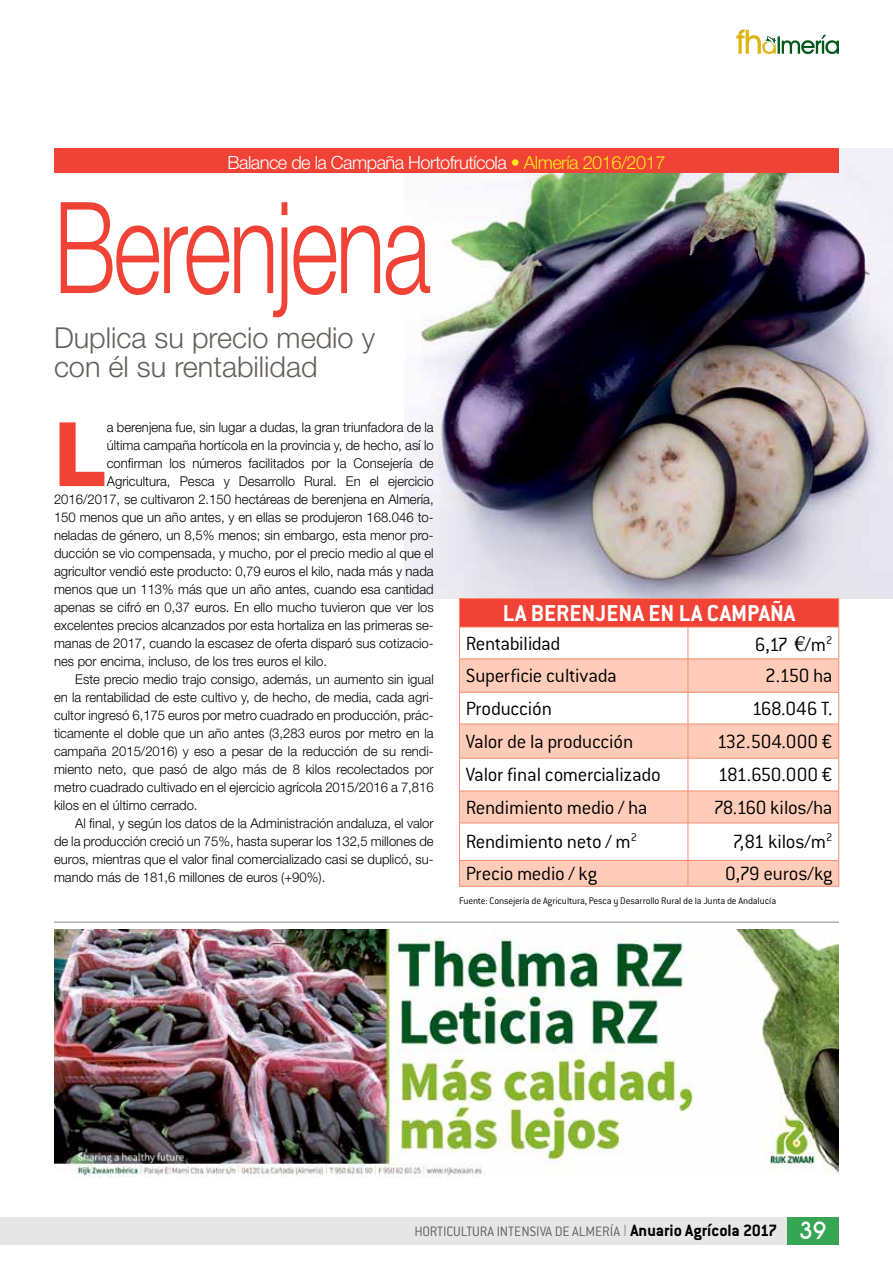
<style>
.page{position:relative;width:893px;height:1263px;background:#fff}
.page>*{position:absolute;margin:0;border:0;box-sizing:border-box;transform-origin:0 0}
.t1{font:300 127.2px "Helvetica Neue LT Std";letter-spacing:-.03em;color:#f14236;scale:.73 1}
.t2{font:800 89.1px "Helvetica Neue LT Std";color:#f14236}
.t3{font:300 28.95px/29px "Helvetica Neue LT Std";color:#65605c}
.t4{font:700 25.2px "Conduit ITC";color:#fff}
.t5{font:300 21px "Conduit ITC";letter-spacing:-.015em;color:#000}
.t6{font:300 21px "Conduit ITC";letter-spacing:-.04em;color:#000}
.t7{font:300 18.15px "Helvetica Neue LT Std";letter-spacing:-.03em;color:#fff}
.t8{font:300 15px "Conduit ITC";color:#65605c}
.t9{font:300 13.5px "Helvetica Neue LT Std";color:#000}
.t10{font:300 10.5px "Conduit ITC";letter-spacing:-.015em;color:#000}
.s1{color:#ffec15}
.s2{font-family:"Times LT Std";font-weight:400}
.s3{font-size:18px;color:#a19f9d}
.s4{font-weight:700;font-size:18px;color:#000}
.s5{font-family:"Avant Garde IT Cby BT";font-weight:500;font-size:24px;color:#fff}
</style>
<div class="page">
<div style="left:0;top:1217px;width:839px;height:28px;background:#e6e6e6"></div>
<div style="left:788px;top:1217px;width:51px;height:28px;background:#36a554"></div>
<svg style="left:736px;top:29px;width:103px;height:25px"></svg>
<img style="left:404px;top:149px;width:489px;height:449px">
<div style="left:54px;top:149px;width:785px;height:24px;background:#f14236"></div>
<div style="left:459px;top:599px;width:380px;height:28px;background:#f14236"></div>
<svg style="left:460px;top:628px;width:378px;height:31px"></svg>
<svg style="left:460px;top:660px;width:378px;height:226px;fill:#feccb9"></svg>
<hr style="left:459px;top:598px;width:229px;height:1px;background:#f88d6f">
<svg style="left:459px;top:599px;width:1px;height:28px"></svg>
<hr style="left:688px;top:598px;width:151px;height:1px;background:#f88d6f">
<svg style="left:838px;top:599px;width:1px;height:28px"></svg>
<hr style="left:459px;top:627px;width:229px;height:1px;background:#f88d6f">
<hr style="left:459px;top:627px;width:1px;height:32px;background:#f88d6f">
<hr style="left:688px;top:627px;width:151px;height:1px;background:#f88d6f">
<hr style="left:688px;top:627px;width:1px;height:32px;background:#f88d6f">
<hr style="left:838px;top:627px;width:1px;height:32px;background:#f88d6f">
<hr style="left:459px;top:659px;width:229px;height:1px;background:#f88d6f">
<hr style="left:459px;top:659px;width:1px;height:33px;background:#f88d6f">
<hr style="left:688px;top:659px;width:151px;height:1px;background:#f88d6f">
<hr style="left:688px;top:659px;width:1px;height:33px;background:#f88d6f">
<hr style="left:838px;top:659px;width:1px;height:33px;background:#f88d6f">
<hr style="left:459px;top:692px;width:229px;height:1px;background:#f88d6f">
<hr style="left:459px;top:692px;width:1px;height:32px;background:#f88d6f">
<hr style="left:688px;top:692px;width:151px;height:1px;background:#f88d6f">
<hr style="left:688px;top:692px;width:1px;height:32px;background:#f88d6f">
<hr style="left:838px;top:692px;width:1px;height:32px;background:#f88d6f">
<hr style="left:459px;top:724px;width:229px;height:1px;background:#f88d6f">
<hr style="left:459px;top:724px;width:1px;height:34px;background:#f88d6f">
<hr style="left:688px;top:724px;width:151px;height:1px;background:#f88d6f">
<hr style="left:688px;top:724px;width:1px;height:34px;background:#f88d6f">
<hr style="left:838px;top:724px;width:1px;height:34px;background:#f88d6f">
<hr style="left:459px;top:758px;width:229px;height:1px;background:#f88d6f">
<hr style="left:459px;top:758px;width:1px;height:33px;background:#f88d6f">
<hr style="left:688px;top:758px;width:151px;height:1px;background:#f88d6f">
<hr style="left:688px;top:758px;width:1px;height:33px;background:#f88d6f">
<hr style="left:838px;top:758px;width:1px;height:33px;background:#f88d6f">
<hr style="left:459px;top:791px;width:229px;height:1px;background:#f88d6f">
<hr style="left:459px;top:791px;width:1px;height:32px;background:#f88d6f">
<hr style="left:688px;top:791px;width:151px;height:1px;background:#f88d6f">
<hr style="left:688px;top:791px;width:1px;height:32px;background:#f88d6f">
<hr style="left:838px;top:791px;width:1px;height:32px;background:#f88d6f">
<hr style="left:459px;top:823px;width:229px;height:1px;background:#f88d6f">
<hr style="left:459px;top:823px;width:1px;height:37px;background:#f88d6f">
<hr style="left:688px;top:823px;width:151px;height:1px;background:#f88d6f">
<hr style="left:688px;top:823px;width:1px;height:37px;background:#f88d6f">
<hr style="left:838px;top:823px;width:1px;height:37px;background:#f88d6f">
<hr style="left:459px;top:860px;width:229px;height:1px;background:#f88d6f">
<svg style="left:459px;top:861px;width:1px;height:25px"></svg>
<hr style="left:688px;top:860px;width:151px;height:1px;background:#f88d6f">
<svg style="left:688px;top:861px;width:1px;height:25px"></svg>
<svg style="left:838px;top:861px;width:1px;height:25px"></svg>
<hr style="left:459px;top:886px;width:229px;height:1px;background:#f88d6f">
<hr style="left:688px;top:886px;width:151px;height:1px;background:#f88d6f">
<img style="left:54px;top:930px;width:785px;height:248px">
<hr style="left:54px;top:922px;width:785px;height:1px;background:#8c8886">
<h3 class="t7" style="left:228px;top:151px;width:439px">Balance de la Campaña Hortofrutícola <span class="s1">• Almería 2016/2017</span></h3>
<h1 class="t1" style="left:54px;top:170px;width:518px">Berenjena</h1>
<h3 class="t3" style="left:54px;top:323px;width:323px">Duplica su precio medio y con él su rentabilidad</h3>
<h2 class="t2" style="left:54px;top:401px;width:54px">L</h2>
<p class="t9" style="left:107px;top:419px;width:328px">a berenjena fue, sin lugar a dudas, la gran triunfadora de la</p>
<p class="t9" style="left:107px;top:437px;width:328px">última campaña hortícola en la provincia y, de hecho, así lo</p>
<p class="t9" style="left:107px;top:455px;width:328px">confirman los números facilitados por la Consejería de</p>
<p class="t9" style="left:107px;top:473px;width:328px">Agricultura, Pesca y Desarrollo Rural. En el ejercicio</p>
<p class="t9" style="left:54px;top:491px;width:381px">2016/2017, se cultivaron 2.150 hectáreas de berenjena en Almería,</p>
<p class="t9" style="left:54px;top:509px;width:381px">150 menos que un año antes, y en ellas se produjeron 168.046 to-</p>
<p class="t9" style="left:54px;top:527px;width:381px">neladas de género, un 8,5% menos; sin embargo, esta menor pro-</p>
<p class="t9" style="left:54px;top:545px;width:381px">ducción se vio compensada, y mucho, por el precio medio al que el</p>
<p class="t9" style="left:54px;top:563px;width:381px">agricultor vendió este producto: 0,79 euros el kilo, nada más y nada</p>
<p class="t9" style="left:54px;top:581px;width:381px">menos que un 113% más que un año antes, cuando esa cantidad</p>
<p class="t9" style="left:54px;top:599px;width:381px">apenas se cifró en 0,37 euros. En ello mucho tuvieron que ver los</p>
<p class="t9" style="left:54px;top:617px;width:381px">excelentes precios alcanzados por esta hortaliza en las primeras se-</p>
<p class="t9" style="left:54px;top:635px;width:381px">manas de 2017, cuando la escasez de oferta disparó sus cotizacio-</p>
<p class="t9" style="left:54px;top:653px;width:275px">nes por encima, incluso, de los tres euros el kilo.</p>
<p class="t9" style="left:75px;top:671px;width:360px">Este precio medio trajo consigo, además, un aumento sin igual</p>
<p class="t9" style="left:54px;top:689px;width:381px">en la rentabilidad de este cultivo y, de hecho, de media, cada agri-</p>
<p class="t9" style="left:54px;top:707px;width:381px">cultor ingresó 6,175 euros por metro cuadrado en producción, prác-</p>
<p class="t9" style="left:54px;top:725px;width:381px">ticamente el doble que un año antes (3,283 euros por metro en la</p>
<p class="t9" style="left:54px;top:743px;width:381px">campaña 2015/2016) y eso a pesar de la reducción de su rendi-</p>
<p class="t9" style="left:54px;top:761px;width:381px">miento neto, que pasó de algo más de 8 kilos recolectados por</p>
<p class="t9" style="left:54px;top:779px;width:381px">metro cuadrado cultivado en el ejercicio agrícola 2015/2016 a 7,816</p>
<p class="t9" style="left:54px;top:797px;width:145px">kilos en el último cerrado.</p>
<p class="t9" style="left:75px;top:815px;width:360px">Al final, y según los datos de la Administración andaluza, el valor</p>
<p class="t9" style="left:54px;top:833px;width:381px">de la producción creció un 75%, hasta superar los 132,5 millones de</p>
<p class="t9" style="left:54px;top:851px;width:381px">euros, mientras que el valor final comercializado casi se duplicó, su-</p>
<p class="t9" style="left:54px;top:869px;width:273px">mando más de 181,6 millones de euros (+90%).</p>
<h3 class="t4" style="left:503px;top:598px;width:294px">LA BERENJENA EN LA CAMPAÑA</h3>
<h3 class="t5" style="left:466px;top:630px;width:96px">Rentabilidad</h3>
<h3 class="t5" style="left:755px;top:631px;width:79px">6,17 <span class="s2">€</span>/m<sup>2</sup></h3>
<h3 class="t5" style="left:466px;top:663px;width:153px">Superficie cultivada</h3>
<h3 class="t5" style="left:765px;top:663px;width:69px">2.150 ha</h3>
<h3 class="t5" style="left:466px;top:695px;width:88px">Producción</h3>
<h3 class="t5" style="left:752px;top:695px;width:82px">168.046 T.</h3>
<h3 class="t5" style="left:466px;top:728px;width:169px">Valor de la producción</h3>
<h3 class="t5" style="left:717px;top:728px;width:117px">132.504.000 €</h3>
<h3 class="t5" style="left:466px;top:762px;width:197px">Valor final comercializado</h3>
<h3 class="t6" style="left:718px;top:762px;width:116px">181.650.000 €</h3>
<h3 class="t5" style="left:466px;top:794px;width:183px">Rendimiento medio / ha</h3>
<h3 class="t5" style="left:713px;top:794px;width:121px">78.160 kilos/ha</h3>
<h3 class="t5" style="left:466px;top:829px;width:173px">Rendimiento neto / m<sup>2</sup></h3>
<h3 class="t5" style="left:732px;top:829px;width:101px">7,81 kilos/m<sup>2</sup></h3>
<h3 class="t5" style="left:466px;top:861px;width:133px">Precio medio / kg</h3>
<h3 class="t5" style="left:725px;top:861px;width:109px">0,79 euros/kg</h3>
<p class="t10" style="left:459px;top:895px;width:318px">Fuente: Consejería de Agricultura, Pesca y Desarrollo Rural de la Junta de Andalucía</p>
<p class="t8" style="left:415px;top:1222px;width:413px">HORTICULTURA INTENSIVA DE ALMERÍA <span class="s3">I</span> <span class="s4">Anuario Agrícola 2017</span> <span class="s5">39</span></p>
</div>
